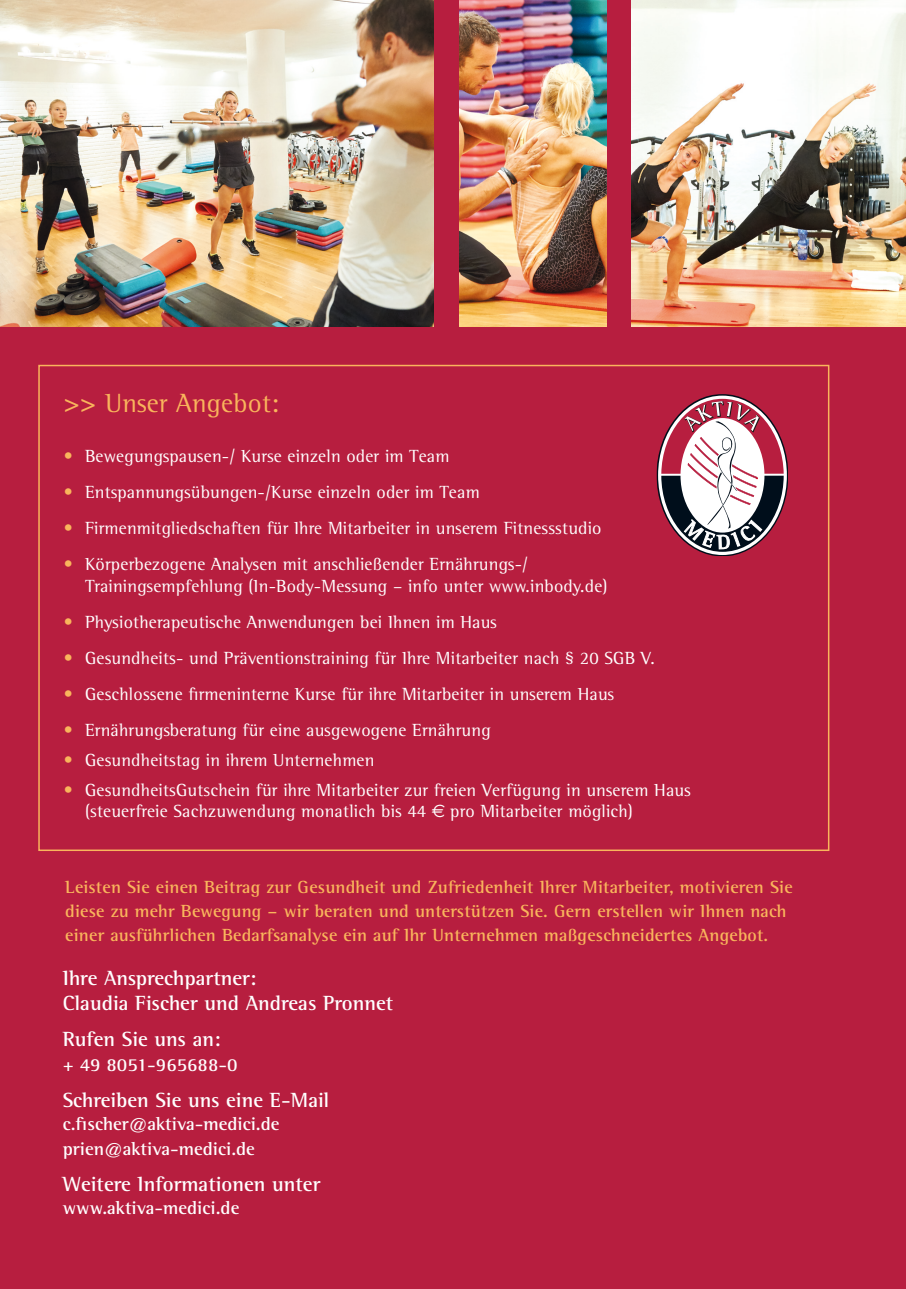
<style>
.page{position:relative;width:906px;height:1289px;background:#fff}
.page>*{position:absolute;margin:0;border:0;box-sizing:border-box;transform-origin:0 0}
.t1{font:27px "Rotis Semi Serif";letter-spacing:.01em;color:#f9b55c}
.t2{font:700 21px/25.2px "Rotis Semi Serif";color:#fff}
.t3{font:700 18.75px/25.2px "Rotis Semi Serif";color:#fff}
.t4{font:18px/21.6px "Rotis Semi Serif";letter-spacing:.01em;color:#fff}
.t5{font:700 18px/24px "Rotis Semi Serif";letter-spacing:.01em;color:#f9b55c}
.s1{font-weight:700}
.s2{color:#f9b55c}
.s3{font-family:"Euro Sans"}
</style>
<div class="page">
<div style="left:0;top:0;width:906px;height:1288px;background:#b71e3f"></div>
<svg style="left:661px;top:399px;width:122px;height:157px"></svg>
<img style="left:0;top:0;width:434px;height:326px">
<img style="left:459px;top:0;width:148px;height:326px">
<img style="left:631px;top:1px;width:275px;height:325px">
<h1 class="t1" style="left:64px;top:387px;width:217px"><span class="s1">&gt;&gt;</span> Unser Angebot:</h1>
<p class="t4" style="left:64px;top:445px;width:387px"><span class="s2">•</span> Bewegungspausen-/ Kurse einzeln oder im Team</p>
<p class="t4" style="left:64px;top:481px;width:417px"><span class="s2">•</span> Entspannungsübungen-/Kurse einzeln oder im Team</p>
<p class="t4" style="left:64px;top:517px;width:539px"><span class="s2">•</span> Firmenmitgliedschaften für Ihre Mitarbeiter in unserem Fitnessstudio</p>
<p class="t4" style="left:85px;top:553px;width:524px;text-indent:-21px"><span class="s2">•</span> Körperbezogene Analysen mit anschließender Ernährungs-/<br>Trainingsempfehlung (In-Body-Messung – info unter www.inbody.de)</p>
<p class="t4" style="left:64px;top:611px;width:434px"><span class="s2">•</span> Physiotherapeutische Anwendungen bei Ihnen im Haus</p>
<p class="t4" style="left:64px;top:647px;width:592px"><span class="s2">•</span> Gesundheits- und Präventionstraining für Ihre Mitarbeiter nach § 20 SGB V.</p>
<p class="t4" style="left:64px;top:683px;width:552px"><span class="s2">•</span> Geschlossene firmeninterne Kurse für ihre Mitarbeiter in unserem Haus</p>
<p class="t4" style="left:64px;top:719px;width:428px"><span class="s2">•</span> Ernährungsberatung für eine ausgewogene Ernährung</p>
<p class="t4" style="left:64px;top:749px;width:312px"><span class="s2">•</span> Gesundheitstag in ihrem Unternehmen</p>
<p class="t4" style="left:85px;top:779px;width:607px;text-indent:-21px"><span class="s2">•</span> GesundheitsGutschein für ihre Mitarbeiter zur freien Verfügung in unserem Haus (steuerfreie Sachzuwendung monatlich bis 44 <span class="s3">€</span> pro Mitarbeiter möglich)</p>
<p class="t5" style="left:65px;top:874px;width:729px">Leisten Sie einen Beitrag zur Gesundheit und Zufriedenheit Ihrer Mitarbeiter, motivieren Sie diese zu mehr Bewegung – wir beraten und unterstützen Sie. Gern erstellen wir Ihnen nach einer ausführlichen Bedarfsanalyse ein auf Ihr Unternehmen maßgeschneidertes Angebot.</p>
<p class="t2" style="left:63px;top:965px;width:332px">Ihre Ansprechpartner:<br>Claudia Fischer und Andreas Pronnet</p>
<p class="t2" style="left:63px;top:1026px;width:159px">Rufen Sie uns an:</p>
<p class="t3" style="left:63px;top:1052px;width:176px">+ 49 8051-965688-0</p>
<p class="t2" style="left:63px;top:1087px;width:268px">Schreiben Sie uns eine E-Mail</p>
<p class="t3" style="left:63px;top:1110px;width:218px">c.fischer@aktiva-medici.de prien@aktiva-medici.de</p>
<p class="t2" style="left:63px;top:1171px;width:259px">Weitere Informationen unter</p>
<p class="t3" style="left:63px;top:1194px;width:178px">www.aktiva-medici.de</p>
</div>
